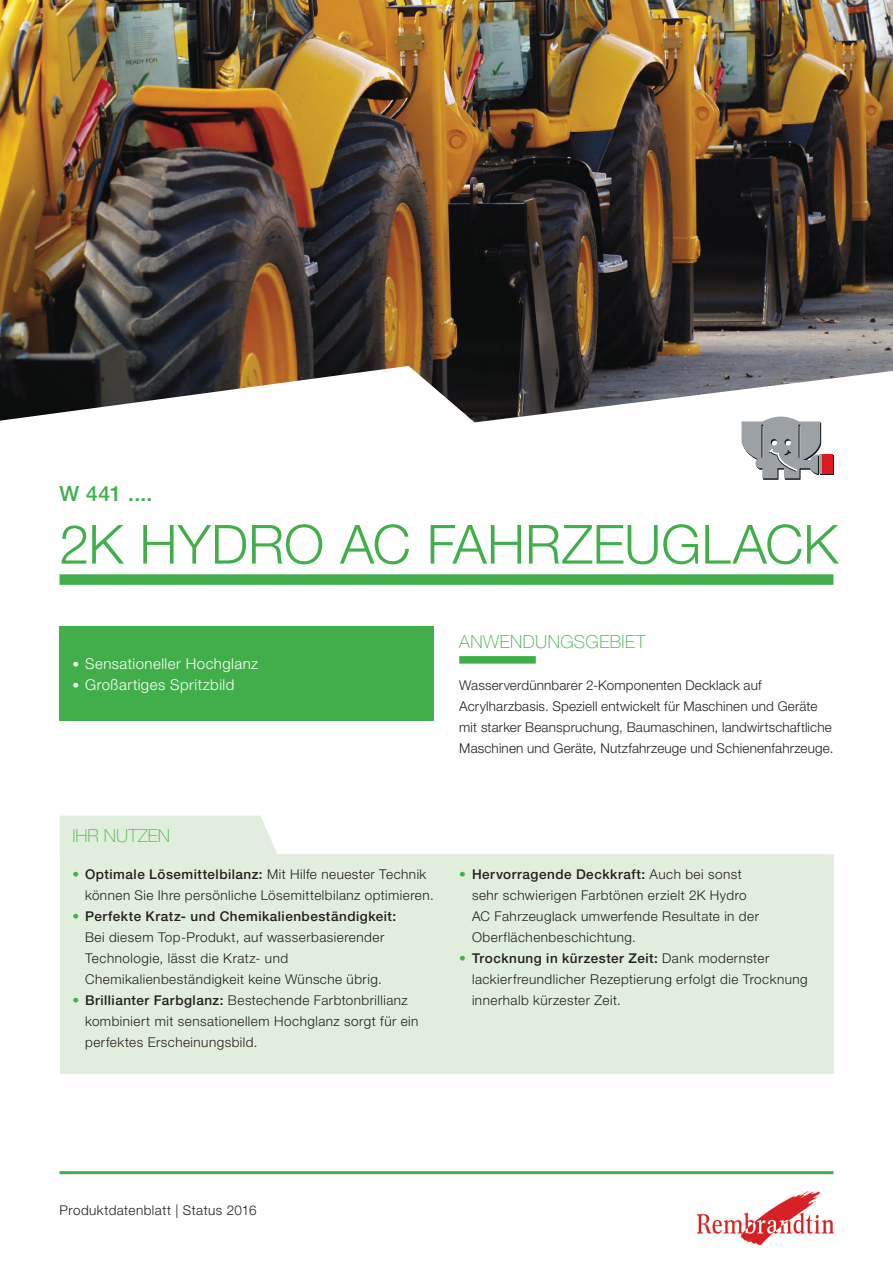
<style>
.page{position:relative;width:893px;height:1263px;background:#fff}
.page>*{position:absolute;margin:0;border:0;box-sizing:border-box;transform-origin:0 0}
.t1{font:300 54px "Helvetica Neue LT Pro";color:#40ae49}
.t2{font:500 21px "Helvetica Neue LT Pro";color:#40ae49}
.t3{font:100 18px "Helvetica Neue LT Pro";letter-spacing:.025em;color:#40ae49}
.t4{font:100 18px "Helvetica Neue LT Pro";color:#4cb848}
.t5{font:300 15px "Helvetica Neue LT Pro";letter-spacing:.03em;color:#fff}
.t6{font:300 13.5px/21px "Helvetica Neue LT Pro";letter-spacing:.035em;color:#231f20}
.t7{font:300 13.5px/21px "Helvetica Neue LT Pro";letter-spacing:.01em;color:#231f20}
.s1{font-size:13.5px}
.s2{font-weight:100;color:#40ae49}
.s3{font-weight:500}
</style>
<div class="page">
<hr style="left:60px;top:1171px;width:773px;height:3px;background:#40ae49">
<img style="left:697px;top:1192px;width:136px;height:52px">
<div style="left:60px;top:574px;width:773px;height:11px;background:#40ae49"></div>
<div style="left:60px;top:627px;width:374px;height:94px;background:#40ae49"></div>
<div style="left:60px;top:816px;width:217px;height:39px;background:#e1eedd"></div>
<div style="left:60px;top:855px;width:773px;height:219px;background:#e1eedd"></div>
<svg style="left:823px;top:455px;width:10px;height:20px"></svg>
<hr style="left:820px;top:455px;width:2px;height:20px;background:#1a1a1e">
<svg style="left:741px;top:422px;width:80px;height:58px"></svg>
<div style="left:822px;top:454px;width:10px;height:20px;background:#de1920"></div>
<hr style="left:819px;top:454px;width:2px;height:20px;background:#9ba1a4">
<img style="left:0;top:0;width:893px;height:422px">
<div style="left:459px;top:656px;width:77px;height:8px;background:#40ae49"></div>
<h2 class="t2" style="left:60px;top:481px;width:94px">W 441 ....</h2>
<h1 class="t1" style="left:60px;top:511px;width:780px">2K HYDRO AC FAHRZEUGLACK</h1>
<p class="t5" style="left:72px;top:654px;width:187px"><span class="s1">•</span> Sensationeller Hochglanz</p>
<p class="t5" style="left:72px;top:675px;width:164px"><span class="s1">•</span> Großartiges Spritzbild</p>
<h3 class="t3" style="left:459px;top:630px;width:172px">ANWEN DUNGSGEBIET</h3>
<p class="t7" style="left:459px;top:674px;width:376px">Wasserverdünnbarer 2-Komponenten Decklack auf Acrylharzbasis. Speziell entwickelt für Maschinen und Geräte mit starker Beanspruchung, Baumaschinen, landwirtschaftliche Maschinen und Geräte, Nutzfahrzeuge und Schienenfahrzeuge.</p>
<h3 class="t4" style="left:72px;top:824px;width:99px">IHR NUTZEN</h3>
<p class="t6" style="left:85px;top:863px;width:350px;text-indent:-13px"><span class="s2">•</span> <span class="s3">Optimale Lösemittelbilanz:</span> Mit Hilfe neuester Technik können Sie Ihre persönliche Lösemittelbilanz optimieren.</p>
<p class="t6" style="left:85px;top:905px;width:313px;text-indent:-13px"><span class="s2">•</span> <span class="s3">Perfekte Kratz- und Chemikalienbeständigkeit:<br></span>Bei diesem Top-Produkt, auf wasserbasierender Technologie, lässt die Kratz- und Chemikalienbeständigkeit keine Wünsche übrig.</p>
<p class="t6" style="left:85px;top:989px;width:335px;text-indent:-13px"><span class="s2">•</span> <span class="s3">Brillianter Farbglanz:</span> Bestechende Farbtonbrillianz kombiniert mit sensationellem Hochglanz sorgt für ein perfektes Erscheinungsbild.</p>
<p class="t6" style="left:472px;top:863px;width:288px;text-indent:-13px"><span class="s2">•</span> <span class="s3">Hervorragende Deckkraft:</span> Auch bei sonst sehr schwierigen Farbtönen erzielt 2K Hydro AC Fahrzeuglack umwerfende Resultate in der Oberflächenbeschichtung.</p>
<p class="t6" style="left:472px;top:947px;width:337px;text-indent:-13px"><span class="s2">•</span> <span class="s3">Trocknung in kürzester Zeit:</span> Dank modernster lackierfreundlicher Rezeptierung erfolgt die Trocknung innerhalb kürzester Zeit.</p>
<p class="t6" style="left:60px;top:1199px;width:198px">Produktdatenblatt | Status 2016</p>
</div>
